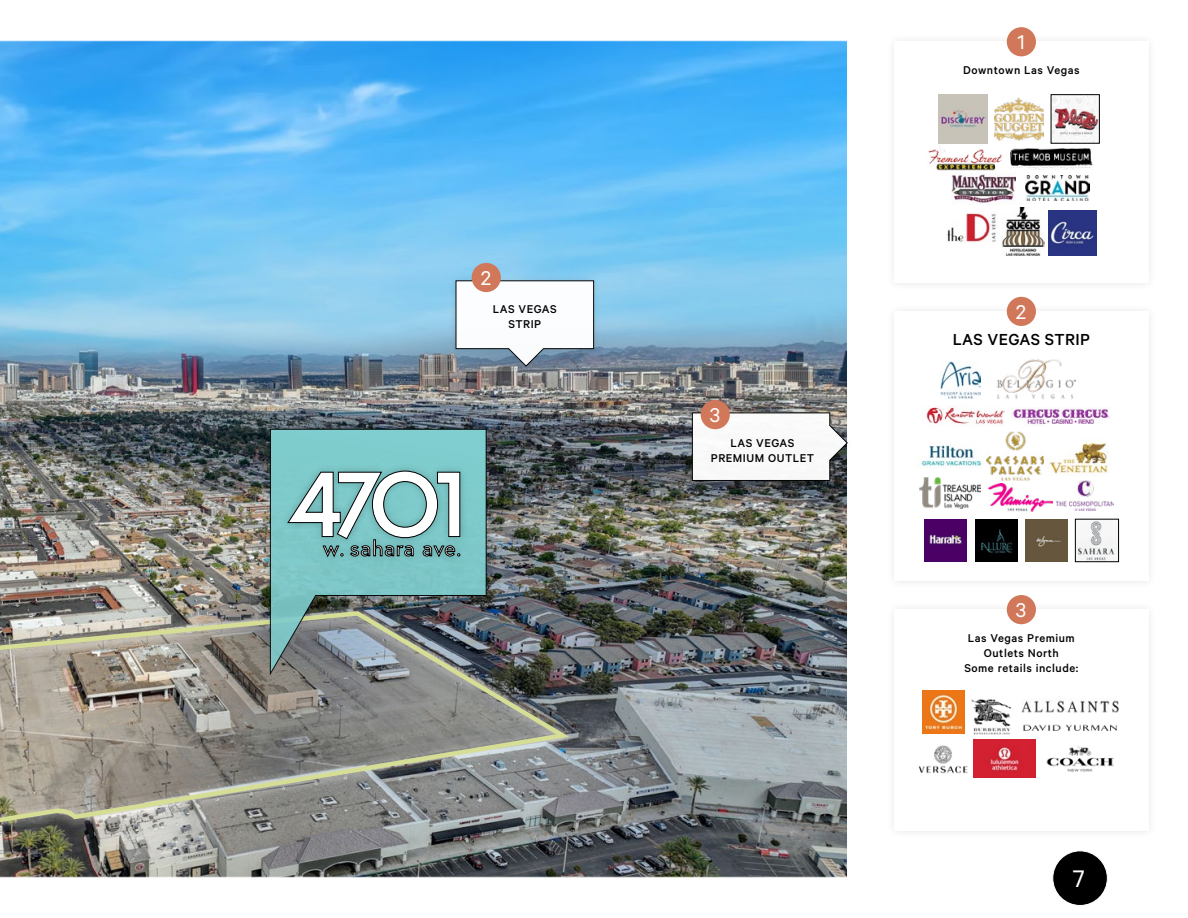
<style>
.page{position:relative;width:1188px;height:918px;background:#fff}
.page>*{position:absolute;margin:0;border:0;box-sizing:border-box;transform-origin:0 0}
.t1{font:27px "Calibre";color:#fff}
.t2{font:22.5px "Calibre";color:#fff}
.t3{font:500 18px "Calibre";letter-spacing:.02em;color:#000}
.t4{font:500 12.75px/15px "Calibre";letter-spacing:.04em;color:#000;text-align:center}
</style>
<div class="page">
<img style="left:0;top:40px;width:848px;height:838px">
<div style="left:0;top:601px;width:577px;height:238px;background:#fff;opacity:.75"></div>
<img style="left:0;top:609px;width:569px;height:224px">
<div style="left:447px;top:272px;width:155px;height:102px;background:#000;opacity:.1"></div>
<svg style="left:455px;top:280px;width:139px;height:87px"></svg>
<div style="left:684px;top:404px;width:171px;height:85px;background:#000;opacity:.1"></div>
<svg style="left:692px;top:412px;width:156px;height:69px"></svg>
<div style="left:886px;top:303px;width:271px;height:286px;background:#fbfbfb"></div>
<div style="left:894px;top:311px;width:254px;height:270px;background:#fff"></div>
<div style="left:1007px;top:297px;width:29px;height:29px;background:#d2785a;border-radius:50%"></div>
<div style="left:886px;top:601px;width:271px;height:239px;background:#fbfbfb"></div>
<div style="left:894px;top:610px;width:254px;height:221px;background:#fff"></div>
<div style="left:886px;top:33px;width:271px;height:258px;background:#fbfbfb"></div>
<div style="left:894px;top:42px;width:254px;height:241px;background:#fff"></div>
<div style="left:1007px;top:595px;width:29px;height:29px;background:#d2785a;border-radius:50%"></div>
<div style="left:1007px;top:27px;width:29px;height:29px;background:#d2785a;border-radius:50%"></div>
<div style="left:472px;top:263px;width:29px;height:29px;background:#d2785a;border-radius:50%"></div>
<div style="left:701px;top:400px;width:29px;height:29px;background:#d2785a;border-radius:50%"></div>
<img style="left:939px;top:95px;width:48px;height:48px">
<img style="left:1053px;top:96px;width:45px;height:45px">
<div style="left:1051px;top:94px;width:49px;height:49px;border:1px solid #000"></div>
<img style="left:1048px;top:210px;width:49px;height:46px">
<img style="left:928px;top:143px;width:74px;height:28px">
<img style="left:1025px;top:175px;width:64px;height:26px">
<img style="left:952px;top:172px;width:64px;height:31px">
<img style="left:947px;top:213px;width:49px;height:29px">
<img style="left:1002px;top:207px;width:43px;height:49px">
<img style="left:1010px;top:149px;width:83px;height:21px">
<img style="left:995px;top:97px;width:48px;height:44px">
<img style="left:1012px;top:407px;width:98px;height:18px">
<img style="left:1077px;top:521px;width:40px;height:39px">
<div style="left:1075px;top:519px;width:44px;height:43px;border:1px solid #000"></div>
<img style="left:989px;top:484px;width:63px;height:27px">
<img style="left:986px;top:432px;width:58px;height:48px">
<img style="left:1045px;top:424px;width:65px;height:50px">
<img style="left:924px;top:519px;width:43px;height:43px">
<img style="left:975px;top:519px;width:43px;height:43px">
<img style="left:919px;top:478px;width:61px;height:30px">
<div style="left:1025px;top:519px;width:43px;height:43px;background:#66563d"></div>
<img style="left:921px;top:445px;width:61px;height:22px">
<img style="left:997px;top:360px;width:79px;height:39px">
<img style="left:940px;top:362px;width:40px;height:36px">
<img style="left:1056px;top:480px;width:58px;height:30px">
<img style="left:926px;top:407px;width:79px;height:18px">
<img style="left:922px;top:691px;width:34px;height:42px">
<img style="left:979px;top:740px;width:57px;height:38px">
<img style="left:1046px;top:746px;width:67px;height:26px">
<img style="left:956px;top:691px;width:71px;height:52px">
<img style="left:918px;top:740px;width:61px;height:38px">
<img style="left:1021px;top:723px;width:97px;height:11px">
<img style="left:1021px;top:699px;width:98px;height:13px">
<div style="left:258px;top:417px;width:240px;height:267px;background:#000;opacity:.1"></div>
<svg style="left:270px;top:429px;width:217px;height:245px;background:#75a0a1"></svg>
<div style="left:281px;top:463px;width:187px;height:102px;background:#7cc6c7"></div>
<svg style="left:288px;top:471px;width:172px;height:86px"></svg>
<div style="left:1053px;top:851px;width:54px;height:54px;background:#000;border-radius:50%"></div>
<div style="left:1052px;top:851px;width:56px;height:55px;border:1px solid #fff;border-radius:50%"></div>
<h2 class="t2" style="left:481px;top:265px;width:12px">2</h2>
<p class="t4" style="left:493px;top:301px;width:65px">LAS VEGAS<br>STRIP</p>
<h2 class="t2" style="left:710px;top:402px;width:12px">3</h2>
<p class="t4" style="left:711px;top:435px;width:105px">LAS VEGAS<br>PREMIUM OUTLET</p>
<h2 class="t2" style="left:1017px;top:29px;width:9px">1</h2>
<p class="t4" style="left:963px;top:63px;width:118px">Downtown Las Vegas</p>
<h2 class="t2" style="left:1016px;top:299px;width:12px">2</h2>
<h3 class="t3" style="left:953px;top:329px;width:139px">LAS VEGAS STRIP</h3>
<h2 class="t2" style="left:1016px;top:597px;width:12px">3</h2>
<p class="t4" style="left:964px;top:631px;width:116px">Las Vegas Premium<br>Outlets North<br>Some retails include:</p>
<h1 class="t1" style="left:1073px;top:863px;width:13px">7</h1>
</div>
